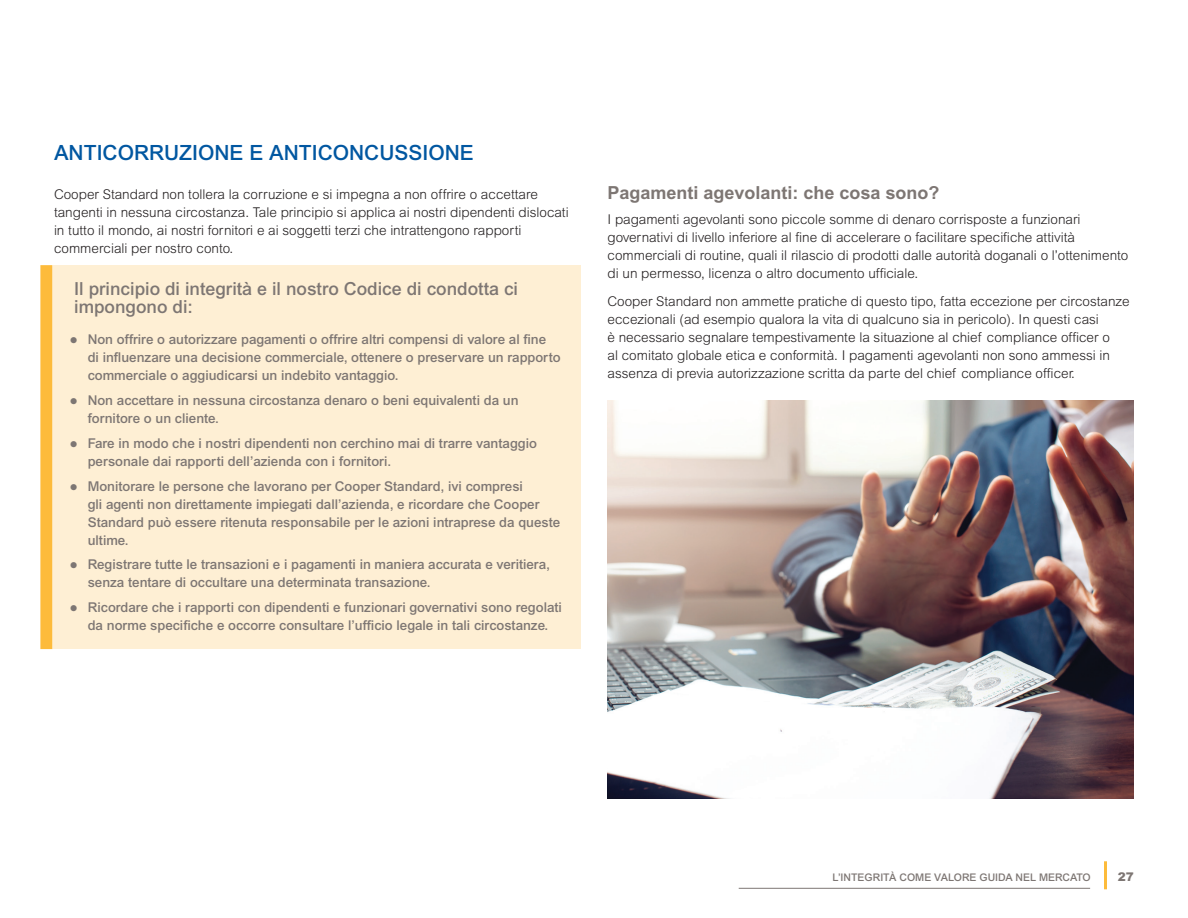
<style>
.page{position:relative;width:1188px;height:918px;background:#fff}
.page>*{position:absolute;margin:0;border:0;box-sizing:border-box;transform-origin:0 0}
.t1{font:500 21px "Arial MT Std";color:#0157a1}
.t2{font:500 18px/18px "Arial MT Std";color:#7d7673}
.t3{font:700 18px "Arial MT Std";color:#7d7673}
.t4{font:300 13.5px/18px "Arial MT Std";color:#231f20}
.t5{font:500 13.5px/18px "Arial MT Std";color:#7d7673}
.t6{font:900 12px "Arial MT Std";color:#7d7673}
.t7{font:500 10.5px "Arial MT Std";color:#7d7673}
</style>
<div class="page">
<hr style="left:739px;top:888px;width:351px;height:1px;background:#7d7673">
<hr style="left:1104px;top:861px;width:3px;height:28px;background:#fdbb3b">
<div style="left:53px;top:265px;width:527px;height:384px;background:#feefd4"></div>
<div style="left:40px;top:265px;width:12px;height:384px;background:#fdbb3b"></div>
<img style="left:608px;top:401px;width:526px;height:397px">
<h1 class="t1" style="left:54px;top:141px;width:421px">ANTICORRUZIONE E ANTICONCUSSIONE</h1>
<p class="t4" style="left:54px;top:185px;width:516px">Cooper Standard non tollera la corruzione e si impegna a non offrire o accettare tangenti in nessuna circostanza. Tale principio si applica ai nostri dipendenti dislocati in tutto il mondo, ai nostri fornitori e ai soggetti terzi che intrattengono rapporti commerciali per nostro conto.</p>
<h2 class="t2" style="left:74px;top:279px;width:445px">Il principio di integrità e il nostro Codice di condotta ci impongono di:</h2>
<p class="t5" style="left:88px;top:330px;width:475px;text-indent:-18px">● Non offrire o autorizzare pagamenti o offrire altri compensi di valore al fine di influenzare una decisione commerciale, ottenere o preservare un rapporto commerciale o aggiudicarsi un indebito vantaggio.</p>
<p class="t5" style="left:88px;top:391px;width:432px;text-indent:-18px">● Non accettare in nessuna circostanza denaro o beni equivalenti da un fornitore o un cliente.</p>
<p class="t5" style="left:88px;top:434px;width:451px;text-indent:-18px">● Fare in modo che i nostri dipendenti non cerchino mai di trarre vantaggio personale dai rapporti dell’azienda con i fornitori.</p>
<p class="t5" style="left:88px;top:477px;width:474px;text-indent:-18px">● Monitorare le persone che lavorano per Cooper Standard, ivi compresi<br>gli agenti non direttamente impiegati dall’azienda, e ricordare che Cooper Standard può essere ritenuta responsabile per le azioni intraprese da queste ultime.</p>
<p class="t5" style="left:88px;top:555px;width:464px;text-indent:-18px">● Registrare tutte le transazioni e i pagamenti in maniera accurata e veritiera, senza tentare di occultare una determinata transazione.</p>
<p class="t5" style="left:70px;top:598px;width:494px;text-align:center">● Ricordare che i rapporti con dipendenti e funzionari governativi sono regolati da norme specifiche e occorre consultare l’ufficio legale in tali circostanze.</p>
<h2 class="t3" style="left:608px;top:182px;width:334px">Pagamenti agevolanti: che cosa sono?</h2>
<p class="t4" style="left:608px;top:210px;width:523px">I pagamenti agevolanti sono piccole somme di denaro corrisposte a funzionari governativi di livello inferiore al fine di accelerare o facilitare specifiche attività commerciali di routine, quali il rilascio di prodotti dalle autorità doganali o l’ottenimento di un permesso, licenza o altro documento ufficiale.</p>
<p class="t4" style="left:608px;top:293px;width:524px">Cooper Standard non ammette pratiche di questo tipo, fatta eccezione per circostanze eccezionali (ad esempio qualora la vita di qualcuno sia in pericolo). In questi casi<br>è necessario segnalare tempestivamente la situazione al chief compliance officer o<br>al comitato globale etica e conformità. I pagamenti agevolanti non sono ammessi in assenza di previa autorizzazione scritta da parte del chief compliance officer.</p>
<p class="t7" style="left:832px;top:871px;width:260px">L’INTEGRITÀ COME VALORE GUIDA NEL MERCATO</p>
<p class="t6" style="left:1118px;top:869px;width:18px">27</p>
</div>
